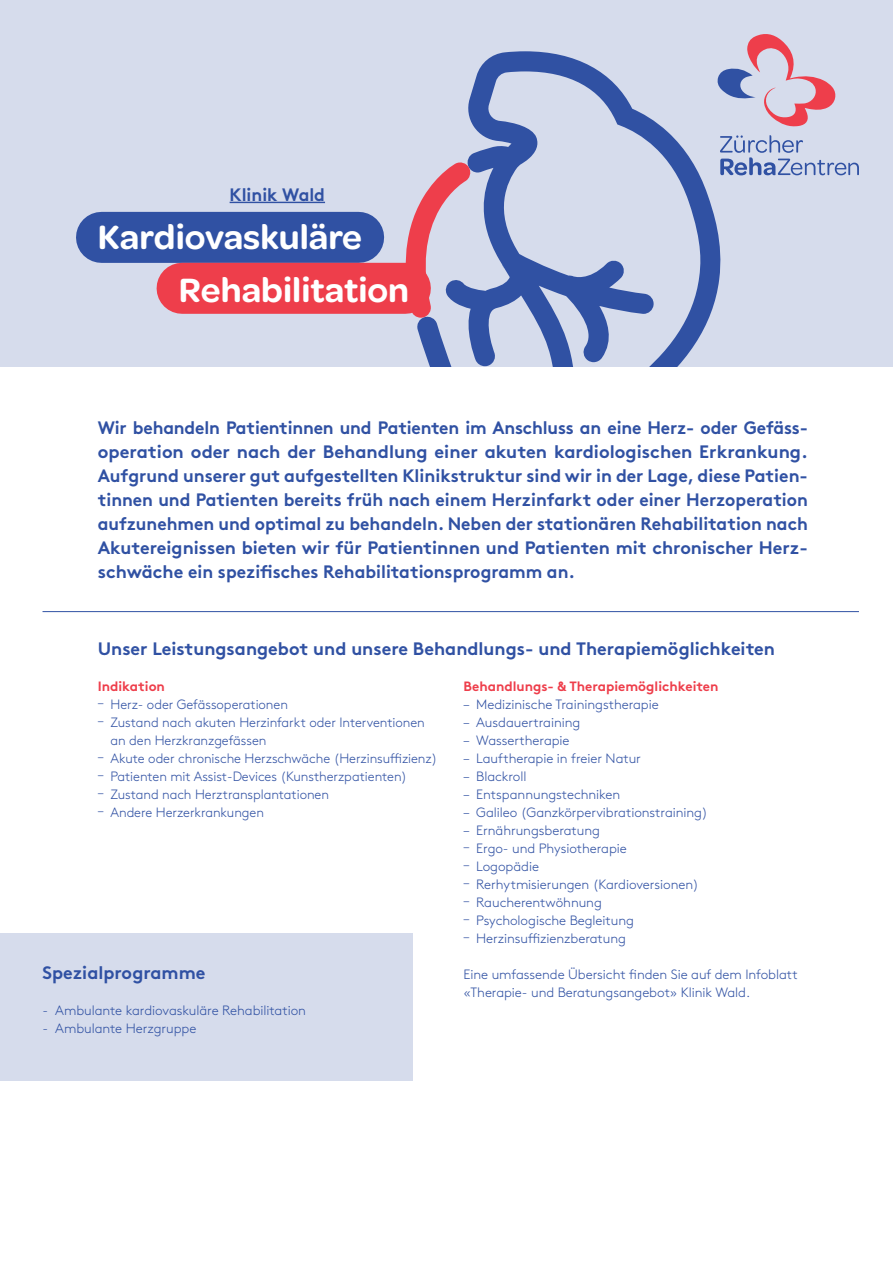
<style>
.page{position:relative;width:893px;height:1263px;background:#fff}
.page>*{position:absolute;margin:0;border:0;box-sizing:border-box;transform-origin:0 0}
.t1{font:600 36px/52.7px "Omnes";color:#fff}
.t2{font:700 18px/24px "Brown Std";color:#3051a3;text-align:justify}
.t3{font:300 13.5px/18px "Brown Std";letter-spacing:-.005em;color:#3051a3}
.t4{font:700 13.5px "Brown Std";color:#ee3e4b}
</style>
<div class="page">
<div style="left:0;top:0;width:893px;height:367px;background:#d6dcec"></div>
<svg style="left:724px;top:34px;width:112px;height:93px"></svg>
<svg style="left:724px;top:135px;width:135px;height:40px"></svg>
<svg style="left:417px;top:51px;width:307px;height:316px"></svg>
<svg style="left:400px;top:161px;width:72px;height:157px"></svg>
<div style="left:101px;top:212px;width:258px;height:51px;background:#3051a3"></div>
<div style="left:182px;top:263px;width:223px;height:51px;background:#ee3e4b"></div>
<hr style="left:43px;top:611px;width:816px;height:1px;background:#3051a3">
<hr style="left:230px;top:202px;width:95px;height:1px;background:#3051a3">
<div style="left:0;top:934px;width:412px;height:147px;background:#d6dcec"></div>
<h2 class="t2" style="left:230px;top:182px;width:97px">Klinik Wald</h2>
<h1 class="t1" style="left:179px;top:209px;width:232px;text-indent:-81px">Kardiovaskuläre<br>Rehabilitation</h1>
<p class="t2" style="left:98px;top:416px;width:712px">Wir behandeln Patientinnen und Patienten im Anschluss an eine Herz- oder Gefäss&shy;operation oder nach der Behandlung einer akuten kardiologischen Erkrankung.<br>Aufgrund unserer gut aufgestellten Klinikstruktur sind wir in der Lage, diese Patien&shy;tinnen und Patienten bereits früh nach einem Herzinfarkt oder einer Herzoperation aufzunehmen und optimal zu behandeln. Neben der stationären Rehabilitation nach Akutereignissen bieten wir für Patientinnen und Patienten mit chronischer Herz&shy;schwäche ein spezifisches Rehabilitationsprogramm an.</p>
<h2 class="t2" style="left:98px;top:636px;width:679px">Unser Leistungsangebot und unsere Behandlungs- und Therapiemöglichkeiten</h2>
<p class="t4" style="left:98px;top:677px;width:69px">Indikation</p>
<p class="t3" style="left:98px;top:695px;width:192px">– Herz- oder Gefässoperationen</p>
<p class="t3" style="left:111px;top:713px;width:316px;text-indent:-13px">– Zustand nach akuten Herzinfarkt oder Interventionen an den Herzkranzgefässen</p>
<p class="t3" style="left:98px;top:749px;width:341px">– Akute oder chronische Herzschwäche (Herzinsuffizienz)</p>
<p class="t3" style="left:98px;top:767px;width:311px">– Patienten mit Assist-Devices (Kunstherzpatienten)</p>
<p class="t3" style="left:98px;top:785px;width:233px">– Zustand nach Herztransplantationen</p>
<p class="t3" style="left:98px;top:803px;width:168px">– Andere Herzerkrankungen</p>
<h2 class="t2" style="left:43px;top:960px;width:164px">Spezialprogramme</h2>
<p class="t3" style="left:43px;top:1001px;width:265px">- Ambulante kardiovaskuläre Rehabilitation</p>
<p class="t3" style="left:43px;top:1019px;width:155px">- Ambulante Herzgruppe</p>
<p class="t4" style="left:463px;top:678px;width:257px">Behandlungs- &amp; Therapiemöglichkeiten</p>
<p class="t3" style="left:463px;top:695px;width:197px">– Medizinische Trainingstherapie</p>
<p class="t3" style="left:463px;top:713px;width:118px">– Ausdauertraining</p>
<p class="t3" style="left:463px;top:731px;width:108px">– Wassertherapie</p>
<p class="t3" style="left:463px;top:749px;width:179px">– Lauftherapie in freier Natur</p>
<p class="t3" style="left:463px;top:767px;width:65px">– Blackroll</p>
<p class="t3" style="left:463px;top:785px;width:158px">– Entspannungstechniken</p>
<p class="t3" style="left:463px;top:803px;width:246px">– Galileo (Ganzkörpervibrationstraining)</p>
<p class="t3" style="left:463px;top:821px;width:138px">– Ernährungsberatung</p>
<p class="t3" style="left:463px;top:839px;width:165px">– Ergo- und Physiotherapie</p>
<p class="t3" style="left:463px;top:857px;width:77px">– Logopädie</p>
<p class="t3" style="left:463px;top:875px;width:237px">– Rerhytmisierungen (Kardioversionen)</p>
<p class="t3" style="left:463px;top:893px;width:140px">– Raucherentwöhnung</p>
<p class="t3" style="left:463px;top:911px;width:172px">– Psychologische Begleitung</p>
<p class="t3" style="left:463px;top:929px;width:164px">– Herzinsuffizienzberatung</p>
<p class="t3" style="left:463px;top:965px;width:336px">Eine umfassende Übersicht finden Sie auf dem Infoblatt «Therapie- und Beratungsangebot» Klinik Wald.</p>
</div>
